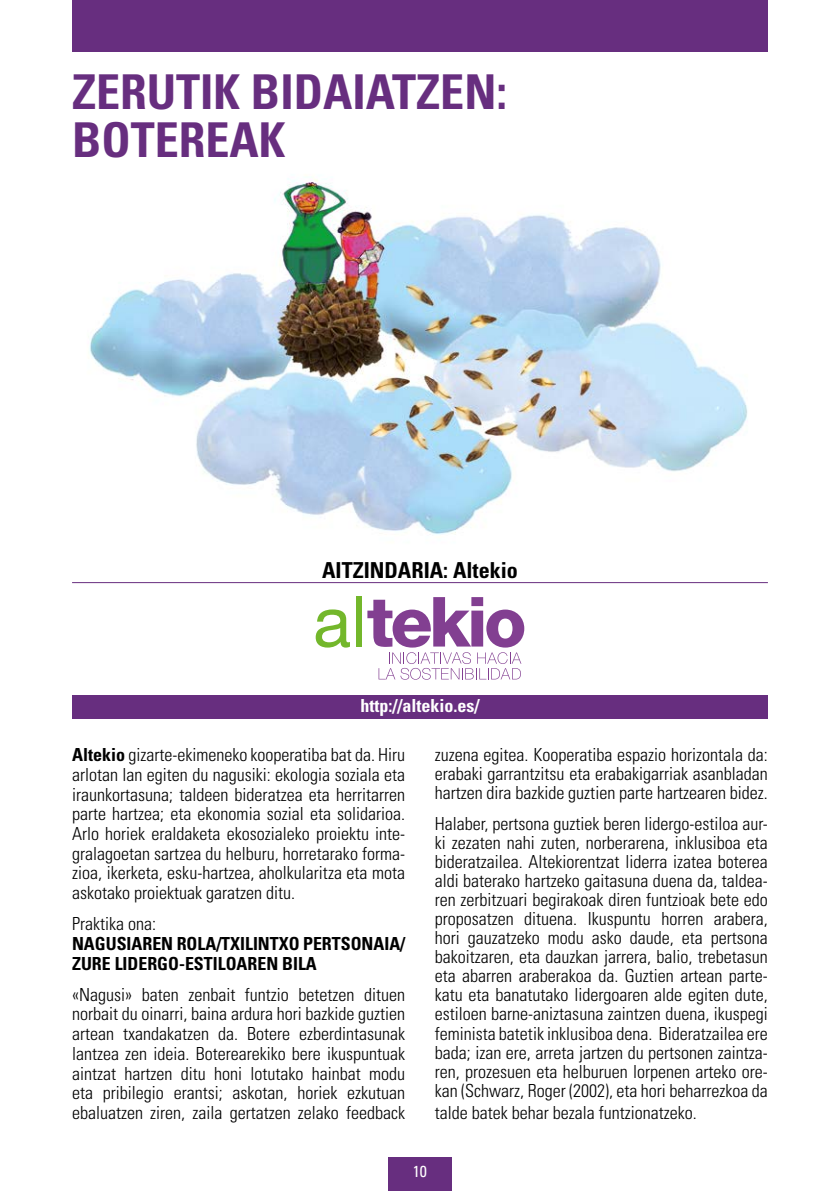
<style>
.page{position:relative;width:840px;height:1191px;background:#fff}
.page>*{position:absolute;margin:0;border:0;box-sizing:border-box;transform-origin:0 0}
.t1{font:700 condensed 48px/48px "Univers";color:#672e7f}
.t2{font:700 condensed 22px "Univers";color:#000}
.t3{font:300 condensed 18px/19px "Univers";color:#000;text-align:justify}
.t4{font:700 condensed 18px/19.6px "Univers";color:#000}
.t5{font:700 condensed 18px "Univers";color:#fff}
.t6{font:condensed 16px "Univers";color:#fff}
.s1{font-weight:700}
</style>
<div class="page">
<div style="left:388px;top:1157px;width:63px;height:34px;background:#672e7f"></div>
<div style="left:72px;top:694px;width:695px;height:24px;background:#672e7f"></div>
<img style="left:89px;top:179px;width:659px;height:356px">
<svg style="left:315px;top:609px;width:35px;height:38px"></svg>
<div style="left:355px;top:596px;width:6px;height:51px;background:#73b72b"></div>
<svg style="left:367px;top:597px;width:157px;height:82px"></svg>
<hr style="left:72px;top:582px;width:695px;height:1px;background:#672e7f">
<div style="left:72px;top:0;width:695px;height:52px;background:#672e7f"></div>
<h1 class="t1" style="left:72px;top:67px;width:436px">ZERUTIK BIDAIATZEN:<br>BOTEREAK</h1>
<p class="t2" style="left:322px;top:557px;width:197px">AITZINDARIA: Altekio</p>
<p class="t5" style="left:360px;top:694px;width:121px">http://altekio.es/</p>
<p class="t3" style="left:72px;top:745px;width:334px;line-height:19.6px"><span class="s1">Altekio</span> gizarte-ekimeneko kooperatiba bat da. Hiru arlotan lan egiten du nagusiki: ekologia soziala eta iraunkortasuna; taldeen bideratzea eta herritarren parte hartzea; eta ekonomia sozial eta solidarioa.<br>Arlo horiek eraldaketa ekosozialeko proiektu inte&shy;gralagoetan sartzea du helburu, horretarako forma&shy;zioa, ikerketa, esku-hartzea, aholkularitza eta mota askotako proiektuak garatzen ditu.</p>
<p class="t3" style="left:72px;top:914px;width:85px">Praktika ona:</p>
<p class="t4" style="left:72px;top:933px;width:334px">NAGUSIAREN ROLA/TXILINTXO PERTSONAIA/<br>ZURE LIDERGO-ESTILOAREN BILA</p>
<p class="t3" style="left:72px;top:984px;width:334px;line-height:19.6px">«Nagusi» baten zenbait funtzio betetzen dituen norbait du oinarri, baina ardura hori bazkide guztien artean txandakatzen da. Botere ezberdintasunak lantzea zen ideia. Boterearekiko bere ikuspuntuak aintzat hartzen ditu honi lotutako hainbat modu eta pribilegio erantsi; askotan, horiek ezkutuan ebaluatzen ziren, zaila gertatzen zelako feedback</p>
<p class="t3" style="left:434px;top:745px;width:334px">zuzena egitea. Kooperatiba espazio horizontala da: erabaki garrantzitsu eta erabakigarriak asanbladan hartzen dira bazkide guztien parte hartzearen bidez.</p>
<p class="t3" style="left:434px;top:813px;width:334px">Halaber, pertsona guztiek beren lidergo-estiloa aur&shy;ki zezaten nahi zuten, norberarena, inklusiboa eta bideratzailea. Altekiorentzat liderra izatea boterea aldi baterako hartzeko gaitasuna duena da, taldea&shy;ren zerbitzuari begirakoak diren funtzioak bete edo proposatzen dituena. Ikuspuntu horren arabera, hori gauzatzeko modu asko daude, eta pertsona bakoitzaren, eta dauzkan jarrera, balio, trebetasun eta abarren araberakoa da. Guztien artean parte&shy;katu eta banatutako lidergoaren alde egiten dute, estiloen barne-aniztasuna zaintzen duena, ikuspegi feminista batetik inklusiboa dena. Bideratzailea ere bada; izan ere, arreta jartzen du pertsonen zaintza&shy;ren, prozesuen eta helburuen lorpenen arteko ore&shy;kan (Schwarz, Roger (2002), eta hori beharrezkoa da</p>
<p class="t3" style="left:434px;top:1102px;width:263px">talde batek behar bezala funtzionatzeko.</p>
<p class="t6" style="left:412px;top:1161px;width:16px">10</p>
</div>
